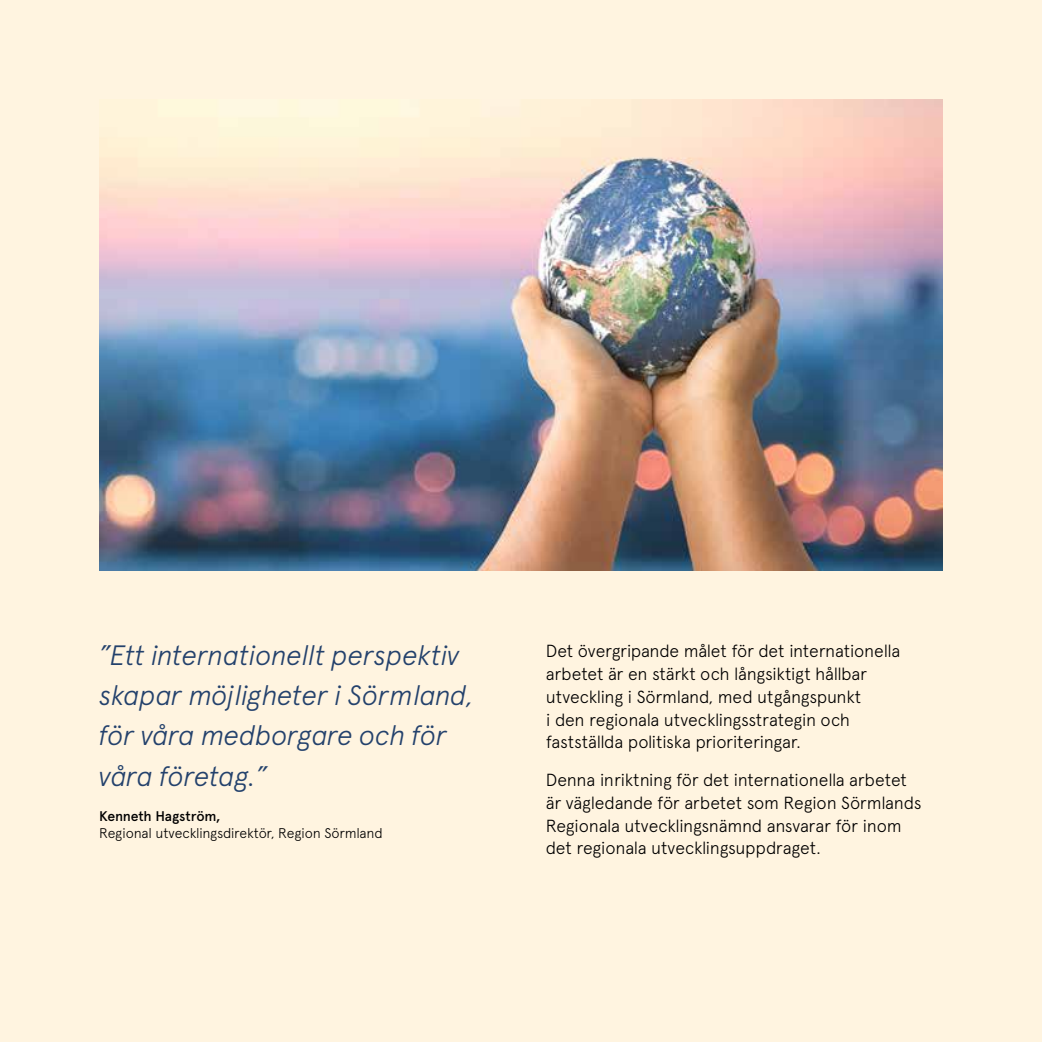
<style>
.page{position:relative;width:1042px;height:1042px;background:#fff4e0}
.page>*{position:absolute;margin:0;border:0;box-sizing:border-box;transform-origin:0 0}
.t1{font:italic 300 28px/40.2px "Apercu";letter-spacing:-.015em;color:#23416c}
.BRÖDTEXT_NY{font:300 17.5px/22.8px "Apercu";letter-spacing:-.015em;color:#000}
.Brödtext{font:300 14px/17.5px "Apercu";letter-spacing:-.015em;color:#000}
.s1{font-weight:500}
</style>
<div class="page">
<hr style="left:1041px;top:0;width:1px;height:1042px;background:#e9eef9">
<img style="left:99px;top:99px;width:844px;height:471px">
<p class="t1" style="left:99px;top:635px;width:376px">”Ett internationellt perspektiv skapar möjligheter i Sörmland, för våra medborgare och för våra företag.”</p>
<p class="Brödtext" style="left:99px;top:807px;width:285px"><span class="s1">Kenneth Hagström,<br></span>Regional utvecklingsdirektör, Region Sörmland</p>
<p class="BRÖDTEXT_NY" style="left:546px;top:640px;width:356px">Det övergripande målet för det internationella arbetet är en stärkt och långsiktigt hållbar utveckling i Sörmland, med utgångspunkt<br>i den regionala utvecklingsstrategin och fastställda politiska prioriteringar.</p>
<p class="BRÖDTEXT_NY" style="left:546px;top:768px;width:377px">Denna inriktning för det internationella arbetet är vägledande för arbetet som Region Sörmlands Regionala utvecklingsnämnd ansvarar för inom det regionala utvecklingsuppdraget.</p>
</div>
